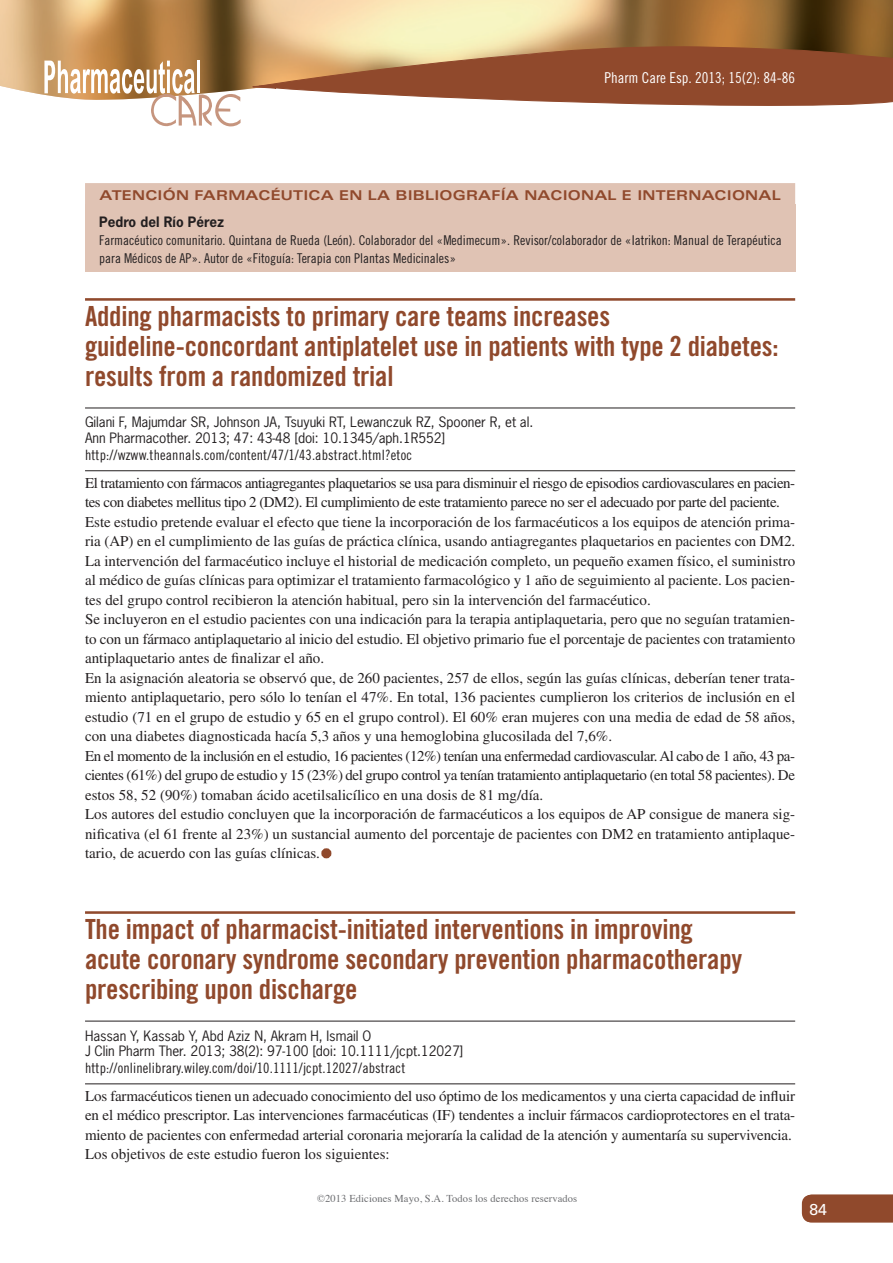
<style>
.page{position:relative;width:893px;height:1263px;background:#fff}
.page>*{position:absolute;margin:0;border:0;box-sizing:border-box;transform-origin:0 0}
.t1{font:27.75px/30px "Trade Gothic LT Std Bd Cn 20";letter-spacing:-.005em;color:#90492c}
.t2{font:15.75px "Univers LT Std";color:#fff}
.t3{font:15px/19.5px "Times LT Std";color:#231f20}
.t4{font:15px "Trade Gothic LT Std Cn 18";color:#fff}
.t5{font:14.25px "Trade Gothic LT Std Cn 18";letter-spacing:.01em;color:#231f20}
.t6{font:13.5px/15.8px "News Gothic Std";letter-spacing:-.005em;color:#231f20}
.t7{font:13.5px/18px "Trade Gothic LT Std Cn 18";color:#231f20}
.t8{font:700 expanded 13.5px "Univers LT Std";letter-spacing:.015em;color:#90492c}
.t9{font:700 13.5px "News Gothic Std";color:#231f20}
.t10{font:10.5px "Times";letter-spacing:.01em;color:#6c6d70}
.s1{color:#90492c}
</style>
<div class="page">
<img style="left:0;top:0;width:893px;height:95px">
<svg style="left:250px;top:45px;width:643px;height:61px;background:#a86f4f"></svg>
<div style="left:802px;top:1195px;width:91px;height:27px;background:#90492c"></div>
<div style="left:85px;top:205px;width:710px;height:67px;background:#e0c3b4"></div>
<div style="left:85px;top:183px;width:710px;height:23px;background:#e0c3b4"></div>
<svg style="left:44px;top:61px;width:197px;height:66px"></svg>
<hr style="left:85px;top:298px;width:710px;height:3px;background:#90492c">
<hr style="left:85px;top:408px;width:710px;height:1px;background:#231f20">
<hr style="left:85px;top:470px;width:710px;height:1px;background:#231f20">
<hr style="left:85px;top:911px;width:710px;height:3px;background:#90492c">
<hr style="left:85px;top:1021px;width:710px;height:1px;background:#231f20">
<hr style="left:85px;top:1083px;width:710px;height:1px;background:#231f20">
<p class="t4" style="left:604px;top:72px;width:192px">Pharm Care Esp. 2013; 15(2): 84-86</p>
<p class="t8" style="left:100px;top:189px;width:683px">ATENCIÓN FARMACÉUTICA EN LA BIBLIOGRAFÍA NACIONAL E INTERNACIONAL</p>
<p class="t9" style="left:99px;top:216px;width:126px">Pedro del Río Pérez</p>
<p class="t7" style="left:99px;top:233px;width:684px">Farmacéutico comunitario. Quintana de Rueda (León). Colaborador del «Medimecum». Revisor/colaborador de «Iatrikon: Manual de Terapéutica para Médicos de AP». Autor de «Fitoguía: Terapia con Plantas Medicinales»</p>
<h1 class="t1" style="left:85px;top:305px;width:695px">Adding pharmacists to primary care teams increases guideline-concordant antiplatelet use in patients with type 2 diabetes: results from a randomized trial</h1>
<p class="t6" style="left:85px;top:416px;width:450px">Gilani F, Majumdar SR, Johnson JA, Tsuyuki RT, Lewanczuk RZ, Spooner R, et al.<br>Ann Pharmacother. 2013; 47: 43-48 [doi: 10.1345/aph.1R552]</p>
<p class="t5" style="left:85px;top:450px;width:328px">http://wzww.theannals.com/content/47/1/43.abstract.html?etoc</p>
<p class="t3" style="left:85px;top:474px;width:712px">El tratamiento con fármacos antiagregantes plaquetarios se usa para disminuir el riesgo de episodios cardiovasculares en pacien&shy;tes con diabetes mellitus tipo 2 (DM2). El cumplimiento de este tratamiento parece no ser el adecuado por parte del paciente.<br>Este estudio pretende evaluar el efecto que tiene la incorporación de los farmacéuticos a los equipos de atención prima&shy;ria (AP) en el cumplimiento de las guías de práctica clínica, usando antiagregantes plaquetarios en pacientes con DM2.<br>La intervención del farmacéutico incluye el historial de medicación completo, un pequeño examen físico, el suministro al médico de guías clínicas para optimizar el tratamiento farmacológico y 1 año de seguimiento al paciente. Los pacien&shy;tes del grupo control recibieron la atención habitual, pero sin la intervención del farmacéutico.<br>Se incluyeron en el estudio pacientes con una indicación para la terapia antiplaquetaria, pero que no seguían tratamien&shy;to con un fármaco antiplaquetario al inicio del estudio. El objetivo primario fue el porcentaje de pacientes con tratamiento antiplaquetario antes de finalizar el año.<br>En la asignación aleatoria se observó que, de 260 pacientes, 257 de ellos, según las guías clínicas, deberían tener trata&shy;miento antiplaquetario, pero sólo lo tenían el 47%. En total, 136 pacientes cumplieron los criterios de inclusión en el estudio (71 en el grupo de estudio y 65 en el grupo control). El 60% eran mujeres con una media de edad de 58 años, con una diabetes diagnosticada hacía 5,3 años y una hemoglobina glucosilada del 7,6%.<br>En el momento de la inclusión en el estudio, 16 pacientes (12%) tenían una enfermedad cardiovascular. Al cabo de 1 año, 43 pa&shy;cientes (61%) del grupo de estudio y 15 (23%) del grupo control ya tenían tratamiento antiplaquetario (en total 58 pacientes). De estos 58, 52 (90%) tomaban ácido acetilsalicílico en una dosis de 81 mg/día.<br>Los autores del estudio concluyen que la incorporación de farmacéuticos a los equipos de AP consigue de manera sig&shy;nificativa (el 61 frente al 23%) un sustancial aumento del porcentaje de pacientes con DM2 en tratamiento antiplaque&shy;tario, de acuerdo con las guías clínicas. <span class="s1">•</span></p>
<h1 class="t1" style="left:85px;top:918px;width:659px">The impact of pharmacist-initiated interventions in improving acute coronary syndrome secondary prevention pharmacotherapy prescribing upon discharge</h1>
<p class="t6" style="left:85px;top:1029px;width:380px">Hassan Y, Kassab Y, Abd Aziz N, Akram H, Ismail O<br>J Clin Pharm Ther. 2013; 38(2): 97-100 [doi: 10.1111/jcpt.12027]</p>
<p class="t5" style="left:85px;top:1063px;width:322px">http://onlinelibrary.wiley.com/doi/10.1111/jcpt.12027/abstract</p>
<p class="t3" style="left:85px;top:1087px;width:712px">Los farmacéuticos tienen un adecuado conocimiento del uso óptimo de los medicamentos y una cierta capacidad de influir en el médico prescriptor. Las intervenciones farmacéuticas (IF) tendentes a incluir fármacos cardioprotectores en el trata&shy;miento de pacientes con enfermedad arterial coronaria mejoraría la calidad de la atención y aumentaría su supervivencia.<br>Los objetivos de este estudio fueron los siguientes:</p>
<p class="t10" style="left:317px;top:1194px;width:262px">©2013 Ediciones Mayo, S.A. Todos los derechos reservados</p>
<p class="t2" style="left:809px;top:1201px;width:19px">84</p>
</div>
